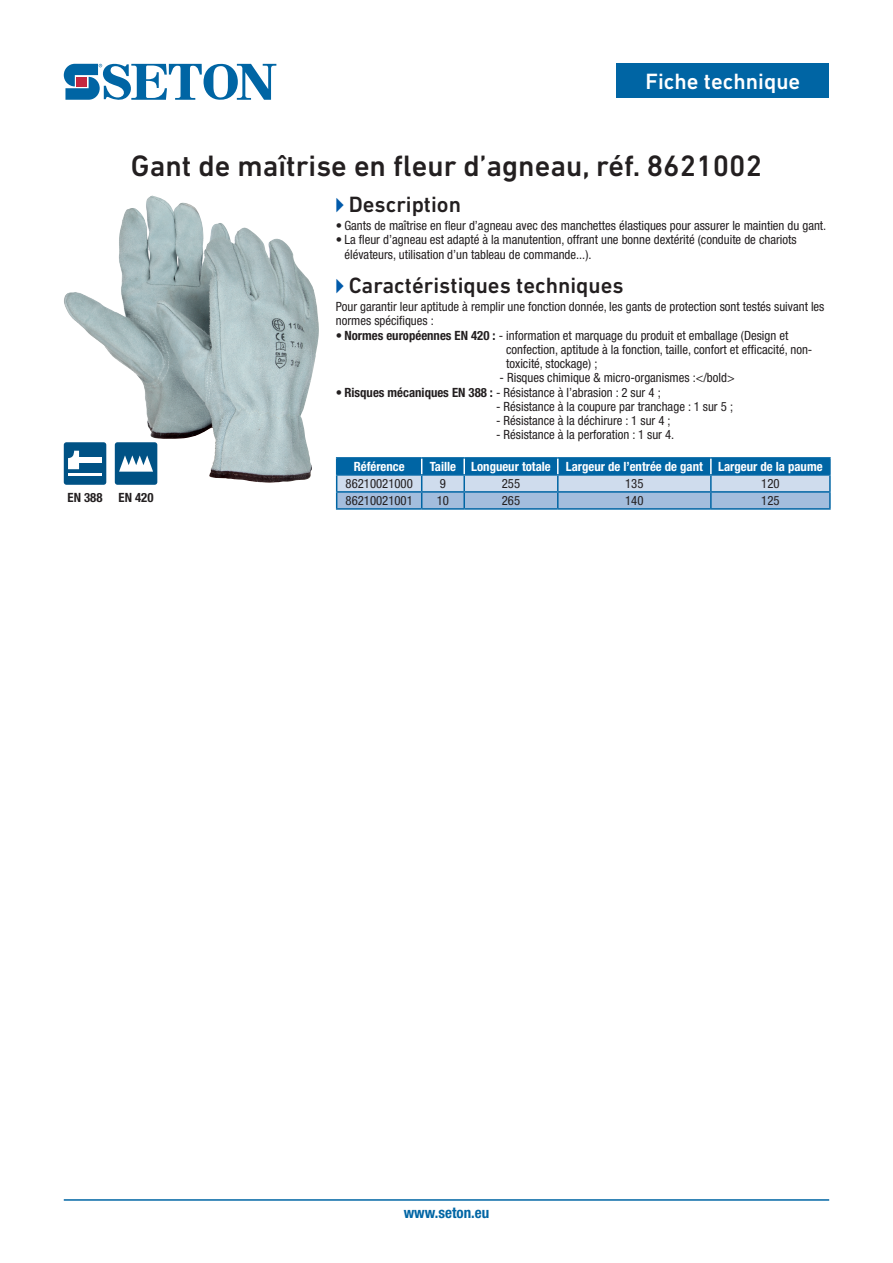
<style>
.page{position:relative;width:893px;height:1263px;background:#fff}
.page>*{position:absolute;margin:0;border:0;box-sizing:border-box;transform-origin:0 0}
.t1{font:500 30px "DIN Next LT Pro";color:#231f20}
.t2{font:500 22.5px "DIN Next LT Pro";color:#231f20}
.t3{font:500 22.5px "DIN Next LT Pro";color:#fff}
.t4{font:700 condensed 15px "Helvetica Neue LT Pro";color:#0065a4}
.t5{font:condensed 12.75px/14.2px "Helvetica Neue LT Pro";color:#231f20}
.t6{font:700 condensed 12.75px "Helvetica Neue LT Pro";color:#fff}
.t7{font:700 condensed 12.75px "Helvetica Neue LT Pro";color:#231f20}
.s1{font-family:"Abacus Three S Si";font-weight:400;font-size:16.5px;color:#015aaa}
.s2{font-weight:700}
</style>
<div class="page">
<svg style="left:64px;top:64px;width:212px;height:36px"></svg>
<hr style="left:64px;top:1199px;width:765px;height:2px;background:#0065a4">
<div style="left:617px;top:64px;width:212px;height:34px;background:#0065a4"></div>
<hr style="left:336px;top:457px;width:86px;height:2px;background:#0065a4">
<hr style="left:422px;top:457px;width:42px;height:2px;background:#0065a4">
<hr style="left:464px;top:457px;width:94px;height:2px;background:#0065a4">
<hr style="left:558px;top:457px;width:153px;height:2px;background:#0065a4">
<hr style="left:711px;top:457px;width:120px;height:2px;background:#0065a4">
<hr style="left:336px;top:508px;width:86px;height:2px;background:#0065a4">
<hr style="left:422px;top:508px;width:42px;height:2px;background:#0065a4">
<hr style="left:464px;top:508px;width:94px;height:2px;background:#0065a4">
<hr style="left:558px;top:508px;width:153px;height:2px;background:#0065a4">
<hr style="left:711px;top:508px;width:120px;height:2px;background:#0065a4">
<svg style="left:336px;top:458px;width:495px;height:51px;background:#6fa3cb"></svg>
<img style="left:64px;top:200px;width:255px;height:283px">
<div style="left:64px;top:442px;width:42px;height:43px;background:#005285;border-radius:3px"></div>
<svg style="left:68px;top:451px;width:11px;height:18px"></svg>
<div style="left:78px;top:457px;width:24px;height:6px;background:#fff"></div>
<hr style="left:68px;top:473px;width:34px;height:3px;background:#fff">
<div style="left:115px;top:442px;width:42px;height:43px;background:#005285;border-radius:3px"></div>
<svg style="left:119px;top:455px;width:34px;height:17px"></svg>
<h2 class="t3" style="left:645px;top:69px;width:156px">Fiche technique</h2>
<h1 class="t1" style="left:131px;top:148px;width:633px">Gant de maîtrise en fleur d’agneau, réf. 8621002</h1>
<h2 class="t2" style="left:336px;top:192px;width:127px"><span class="s1">A</span> Description</h2>
<p class="t5" style="left:336px;top:218px;width:492px">• Gants de maîtrise en fleur d’agneau avec des manchettes élastiques pour assurer le maintien du gant.</p>
<p class="t5" style="left:344px;top:233px;width:454px;text-indent:-9px">• La fleur d’agneau est adapté à la manutention, offrant une bonne dextérité (conduite de chariots élévateurs, utilisation d’un tableau de commande...).</p>
<h2 class="t2" style="left:336px;top:273px;width:289px"><span class="s1">A</span> Caractéristiques techniques</h2>
<p class="t5" style="left:336px;top:299px;width:490px">Pour garantir leur aptitude à remplir une fonction donnée, les gants de protection sont testés suivant les normes spécifiques :</p>
<p class="t5" style="left:506px;top:328px;width:308px;text-indent:-170px">• <span class="s2">Normes européennes EN 420 :</span> - information et marquage du produit et emballage (Design et confection, aptitude à la fonction, taille, confort et efficacité, non&shy;toxicité, stockage) ;</p>
<p class="t5" style="left:500px;top:370px;width:237px">- Risques chimique &amp; micro-organismes :&lt;/bold&gt;</p>
<p class="t5" style="left:336px;top:385px;width:326px">• <span class="s2">Risques mécaniques EN 388 :</span> - Résistance à l’abrasion : 2 sur 4 ;</p>
<p class="t5" style="left:496px;top:399px;width:238px">- Résistance à la coupure par tranchage : 1 sur 5 ;</p>
<p class="t5" style="left:496px;top:413px;width:176px">- Résistance à la déchirure : 1 sur 4 ;</p>
<p class="t5" style="left:496px;top:428px;width:180px">- Résistance à la perforation : 1 sur 4.</p>
<p class="t6" style="left:354px;top:459px;width:52px">Référence</p>
<p class="t6" style="left:430px;top:459px;width:394px">Taille Longueur totale Largeur de l’entrée de gant Largeur de la paume</p>
<p class="t5" style="left:346px;top:476px;width:69px">86210021000</p>
<p class="t5" style="left:440px;top:476px;width:8px">9</p>
<p class="t5" style="left:502px;top:476px;width:20px">255</p>
<p class="t5" style="left:625px;top:476px;width:20px">135</p>
<p class="t5" style="left:761px;top:476px;width:20px">120</p>
<p class="t7" style="left:68px;top:490px;width:36px">EN 388</p>
<p class="t7" style="left:119px;top:490px;width:36px">EN 420</p>
<p class="t5" style="left:346px;top:493px;width:69px">86210021001</p>
<p class="t5" style="left:437px;top:493px;width:14px">10</p>
<p class="t5" style="left:502px;top:493px;width:20px">265</p>
<p class="t5" style="left:625px;top:493px;width:20px">140</p>
<p class="t5" style="left:761px;top:493px;width:20px">125</p>
<p class="t4" style="left:404px;top:1204px;width:87px">www.seton.eu</p>
</div>
